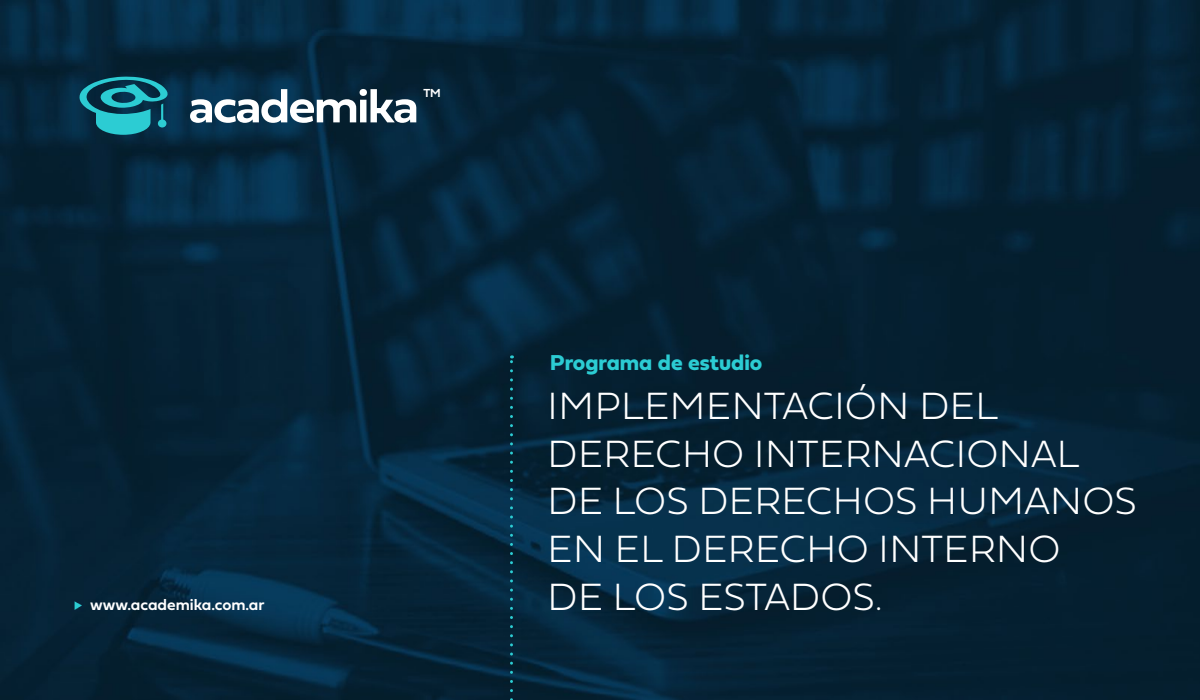
<style>
.page{position:relative;width:1200px;height:700px;background:#fff}
.page>*{position:absolute;margin:0;border:0;box-sizing:border-box;transform-origin:0 0}
.t1{font:100 39.6px/47.5px "Fieldwork 5 Hum";color:#fff}
.t2{font:700 22.5px "Fieldwork 16 Geo";color:#2cccd3}
.t3{font:16px "Fieldwork Geo Demibold";color:#fff}
.t4{font:600 12.1px "Fieldwork 14 Hum";color:#fff}
</style>
<div class="page">
<img style="left:0;top:0;width:1200px;height:700px">
<svg style="left:190px;top:89px;width:226px;height:34px"></svg>
<svg style="left:79px;top:76px;width:89px;height:59px;background:#167080"></svg>
<div style="left:158px;top:119px;width:8px;height:9px;background:#2cccd3;border-radius:50%"></div>
<svg style="left:510px;top:355px;width:3px;height:345px"></svg>
<svg style="left:75px;top:601px;width:7px;height:9px"></svg>
<p class="t3" style="left:90px;top:592px;width:176px">www.academika.com.ar</p>
<p class="t4" style="left:423px;top:84px;width:19px">TM</p>
<p class="t2" style="left:550px;top:345px;width:214px">Programa de estudio</p>
<p class="t1" style="left:547px;top:380px;width:591px">IMPLEMENTACIÓN DEL<br>DERECHO INTERNACIONAL<br>DE LOS DERECHOS HUMANOS<br>EN EL DERECHO INTERNO</p>
<p class="t1" style="left:547px;top:570px;width:337px">DE LOS ESTADOS.</p>
</div>
